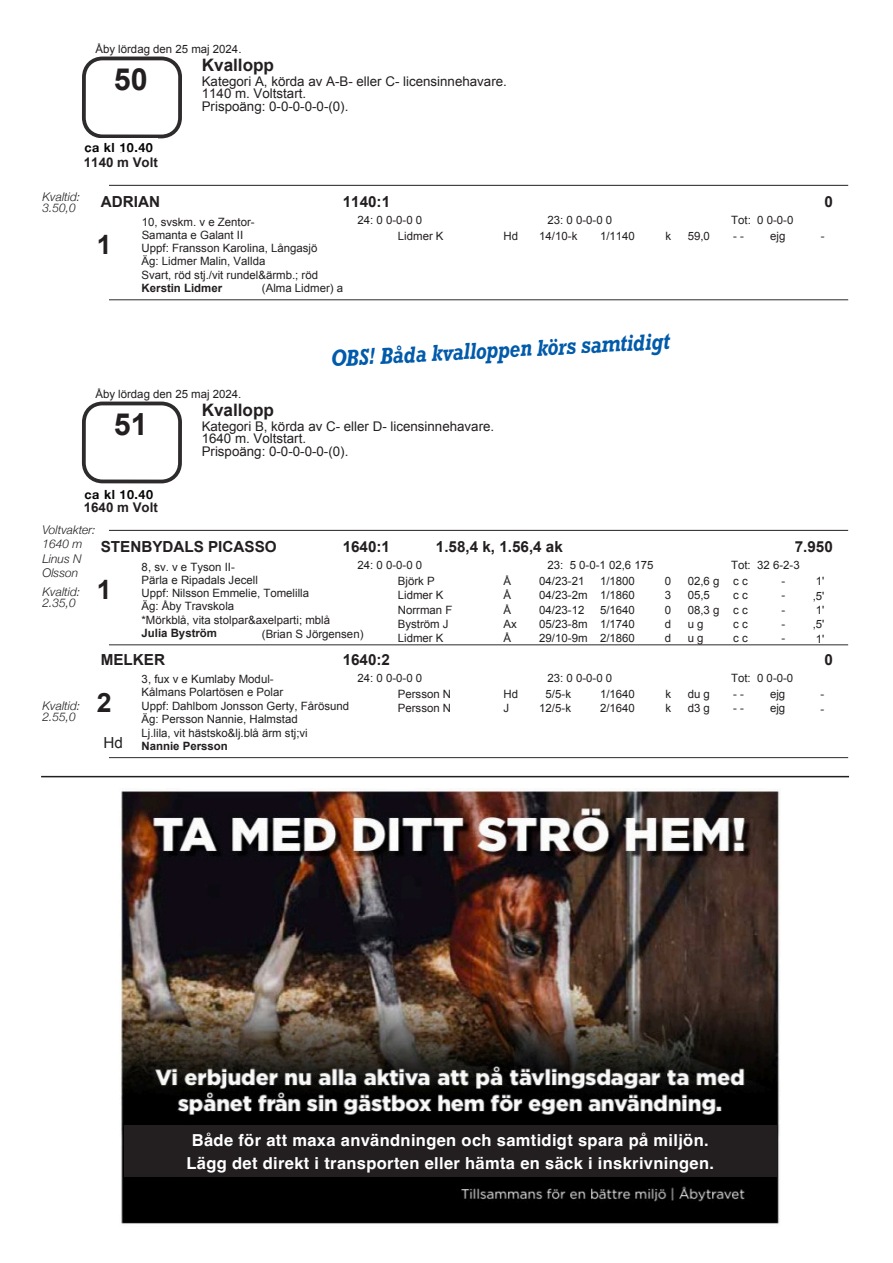
<style>
.page{position:relative;width:893px;height:1263px;background:#fff}
.page>*{position:absolute;margin:0;border:0;box-sizing:border-box;transform-origin:0 0}
.t1{font:700 30.45px "Arial";color:#231f20}
.t2{font:700 26.7px "Arial";color:#231f20}
.t3{font:italic 700 21.6px "Rockwell";color:#015aaa;scale:.83 1}
.t4{font:700 17.1px "Arial";color:#231f20}
.t5{font:700 16.5px "Helvetica";letter-spacing:.02em;color:#fff}
.t6{font:700 15.3px "Arial";color:#231f20}
.t7{font:15.3px "Arial";color:#231f20}
.t8{font:13.35px/12.9px "Arial";color:#231f20}
.t9{font:700 13.35px "Arial";color:#231f20}
.t10{font:700 12.6px "Helvetica Neue";letter-spacing:.04em;color:#040503}
.t11{font:italic 300 12px "Helvetica Neue";color:#231f20}
.t12{font:11.4px/14.2px "Arial";color:#231f20}
.t13{font:700 11.4px "Arial";color:#231f20}
.s1{font-weight:700}
</style>
<div class="page">
<div style="left:82px;top:56px;width:100px;height:82px;border:4px solid #2e2b2c;border-radius:19px"></div>
<hr style="left:109px;top:300px;width:739px;height:1px;background:#2e2b2c">
<hr style="left:109px;top:185px;width:739px;height:1px;background:#231f20">
<div style="left:82px;top:401px;width:100px;height:82px;border:4px solid #2e2b2c;border-radius:19px"></div>
<hr style="left:109px;top:645px;width:739px;height:1px;background:#2e2b2c">
<hr style="left:109px;top:757px;width:739px;height:1px;background:#2e2b2c">
<hr style="left:109px;top:530px;width:739px;height:1px;background:#231f20">
<hr style="left:41px;top:776px;width:808px;height:1px;background:#231f20">
<img style="left:120px;top:788px;width:660px;height:436px">
<div style="left:124px;top:1125px;width:653px;height:52px;background:#231f20"></div>
<p class="t12" style="left:95px;top:42px;width:148px">Åby lördag den 25 maj 2024.</p>
<p class="t1" style="left:114px;top:60px;width:35px">50</p>
<p class="t4" style="left:202px;top:54px;width:74px">Kvallopp</p>
<p class="t8" style="left:202px;top:75px;width:307px">Kategori A, körda av A-B- eller C- licensinnehavare.<br>1140 m. Voltstart.<br>Prispoäng: 0-0-0-0-0-(0).</p>
<p class="t9" style="left:84px;top:138px;width:69px">ca kl 00:00</p>
<p class="t10" style="left:84px;top:137px;width:70px">ca kl 10.40</p>
<p class="t9" style="left:84px;top:153px;width:76px">1140 m Volt</p>
<p class="t11" style="left:43px;top:187px;width:39px">Kvaltid:</p>
<p class="t11" style="left:43px;top:198px;width:35px">3.50,0</p>
<p class="t6" style="left:343px;top:192px;width:49px">1140:1</p>
<p class="t6" style="left:824px;top:192px;width:10px">0</p>
<p class="t6" style="left:101px;top:192px;width:61px">ADRIAN</p>
<p class="t12" style="left:142px;top:215px;width:114px;line-height:12.9px">10, svskm. v e Zentor-<br>Samanta e Galant II</p>
<p class="t12" style="left:358px;top:213px;width:66px">24: 0 0-0-0 0</p>
<p class="t12" style="left:547px;top:213px;width:66px">23: 0 0-0-0 0</p>
<p class="t12" style="left:731px;top:213px;width:64px">Tot: 0 0-0-0</p>
<p class="t12" style="left:504px;top:229px;width:16px">Hd</p>
<p class="t12" style="left:539px;top:229px;width:40px">14/10-k</p>
<p class="t12" style="left:600px;top:229px;width:36px">1/1140</p>
<p class="t12" style="left:665px;top:229px;width:7px">k</p>
<p class="t12" style="left:688px;top:229px;width:24px">59,0</p>
<p class="t12" style="left:733px;top:229px;width:12px">- -</p>
<p class="t12" style="left:770px;top:229px;width:17px">ejg</p>
<p class="t12" style="left:398px;top:229px;width:47px">Lidmer K</p>
<p class="t12" style="left:821px;top:229px;width:5px">-</p>
<p class="t2" style="left:97px;top:227px;width:16px">1</p>
<p class="t12" style="left:142px;top:241px;width:178px;line-height:13.5px">Uppf: Fransson Karolina, Långasjö<br>Äg: Lidmer Malin, Vallda<br>Svart, röd stj./vit rundel&amp;ärmb.; röd<br><span class="s1">Kerstin Lidmer</span></p>
<p class="t12" style="left:262px;top:281px;width:83px">(Alma Lidmer) a</p>
<p class="t3" style="left:330px;top:345px;width:411px;rotate:-3deg">OBS! Båda kvalloppen körs samtidigt</p>
<p class="t12" style="left:95px;top:387px;width:148px">Åby lördag den 25 maj 2024.</p>
<p class="t1" style="left:114px;top:405px;width:35px">51</p>
<p class="t4" style="left:202px;top:399px;width:74px">Kvallopp</p>
<p class="t8" style="left:202px;top:420px;width:294px">Kategori B, körda av C- eller D- licensinnehavare.<br>1640 m. Voltstart.<br>Prispoäng: 0-0-0-0-0-(0).</p>
<p class="t9" style="left:84px;top:483px;width:69px">ca kl 00:00</p>
<p class="t10" style="left:85px;top:484px;width:70px">ca kl 10.40</p>
<p class="t9" style="left:84px;top:498px;width:76px">1640 m Volt</p>
<p class="t11" style="left:43px;top:520px;width:55px">Voltvakter:</p>
<p class="t11" style="left:43px;top:534px;width:42px">1640 m</p>
<p class="t11" style="left:43px;top:549px;width:41px">Linus N</p>
<p class="t11" style="left:43px;top:563px;width:37px">Olsson</p>
<p class="t6" style="left:101px;top:537px;width:177px">STENBYDALS PICASSO</p>
<p class="t6" style="left:343px;top:537px;width:49px">1640:1</p>
<p class="t6" style="left:436px;top:537px;width:128px">1.58,4 k, 1.56,4 ak</p>
<p class="t12" style="left:357px;top:558px;width:66px">24: 0 0-0-0 0</p>
<p class="t12" style="left:547px;top:558px;width:108px">23: 5 0-0-1 02,6 175</p>
<p class="t12" style="left:142px;top:560px;width:95px">8, sv. v e Tyson II-</p>
<p class="t12" style="left:504px;top:574px;width:15px">Å<br>Å<br>Å<br>Ax<br>Å</p>
<p class="t12" style="left:142px;top:572px;width:118px">Pärla e Ripadals Jecell</p>
<p class="t12" style="left:539px;top:574px;width:50px">04/23-21<br>04/23-2m<br>04/23-12<br>05/23-8m<br>29/10-9m</p>
<p class="t12" style="left:600px;top:574px;width:36px;text-align:justify">1/1800<br>1/1860<br>5/1640<br>1/1740<br>2/1860</p>
<p class="t12" style="left:398px;top:574px;width:56px">Björk P<br>Lidmer K<br>Norrman F<br>Byström J<br>Lidmer K</p>
<p class="t2" style="left:97px;top:572px;width:16px">1</p>
<p class="t11" style="left:43px;top:582px;width:39px">Kvaltid:</p>
<p class="t11" style="left:43px;top:593px;width:35px">2.35,0</p>
<p class="t12" style="left:142px;top:586px;width:169px">Uppf: Nilsson Emmelie, Tomelilla</p>
<p class="t12" style="left:142px;top:599px;width:94px">Äg: Åby Travskola</p>
<p class="t12" style="left:142px;top:613px;width:190px">*Mörkblå, vita stolpar&amp;axelparti; mblå</p>
<p class="t13" style="left:142px;top:626px;width:77px">Julia Byström</p>
<p class="t12" style="left:262px;top:626px;width:103px">(Brian S Jörgensen)</p>
<p class="t11" style="left:43px;top:696px;width:39px">Kvaltid:</p>
<p class="t11" style="left:43px;top:707px;width:35px">2.55,0</p>
<p class="t6" style="left:101px;top:649px;width:66px">MELKER</p>
<p class="t6" style="left:343px;top:649px;width:49px">1640:2</p>
<p class="t2" style="left:97px;top:685px;width:16px">2</p>
<p class="t7" style="left:104px;top:733px;width:21px">Hd</p>
<p class="t12" style="left:142px;top:672px;width:134px">3, fux v e Kumlaby Modul-</p>
<p class="t12" style="left:142px;top:685px;width:143px">Kålmans Polartösen e Polar</p>
<p class="t12" style="left:142px;top:699px;width:209px">Uppf: Dahlbom Jonsson Gerty, Fårösund</p>
<p class="t12" style="left:142px;top:712px;width:158px">Äg: Persson Nannie, Halmstad</p>
<p class="t12" style="left:142px;top:726px;width:168px">Lj.lila, vit hästsko&amp;lj.blå ärm stj;vi</p>
<p class="t13" style="left:142px;top:739px;width:88px">Nannie Persson</p>
<p class="t12" style="left:357px;top:671px;width:66px">24: 0 0-0-0 0</p>
<p class="t12" style="left:398px;top:687px;width:55px">Persson N<br>Persson N</p>
<p class="t12" style="left:504px;top:687px;width:16px">Hd<br>J</p>
<p class="t12" style="left:547px;top:671px;width:66px">23: 0 0-0-0 0</p>
<p class="t12" style="left:539px;top:687px;width:33px;text-align:center">5/5-k<br>12/5-k</p>
<p class="t12" style="left:600px;top:687px;width:36px">1/1640<br>2/1640</p>
<p class="t12" style="left:665px;top:574px;width:8px;text-align:justify">0<br>3<br>0 d d</p>
<p class="t12" style="left:665px;top:687px;width:7px">k k</p>
<p class="t12" style="left:688px;top:574px;width:33px">02,6 g<br>05,5<br>08,3 g u g<br>u g</p>
<p class="t12" style="left:688px;top:687px;width:24px">du g d3 g</p>
<p class="t6" style="left:795px;top:537px;width:40px">7.950</p>
<p class="t12" style="left:731px;top:558px;width:70px">Tot: 32 6-2-3</p>
<p class="t12" style="left:733px;top:574px;width:16px;text-align:justify">c c c c c c c c c c</p>
<p class="t12" style="left:781px;top:574px;width:5px;text-align:justify">- - - - -</p>
<p class="t12" style="left:731px;top:671px;width:64px">Tot: 0 0-0-0</p>
<p class="t12" style="left:733px;top:687px;width:12px">- -</p>
<p class="t12" style="left:733px;top:701px;width:12px">- -</p>
<p class="t12" style="left:770px;top:687px;width:17px">ejg ejg</p>
<p class="t12" style="left:813px;top:574px;width:13px;text-align:justify">1' ,5' 1' ,5' 1'</p>
<p class="t6" style="left:824px;top:649px;width:10px">0</p>
<p class="t12" style="left:821px;top:687px;width:5px">- -</p>
<p class="t5" style="left:192px;top:1130px;width:518px">Både för att maxa användningen och samtidigt spara på miljön.</p>
<p class="t5" style="left:186px;top:1153px;width:529px">Lägg det direkt i transporten eller hämta en säck i inskrivningen.</p>
</div>
